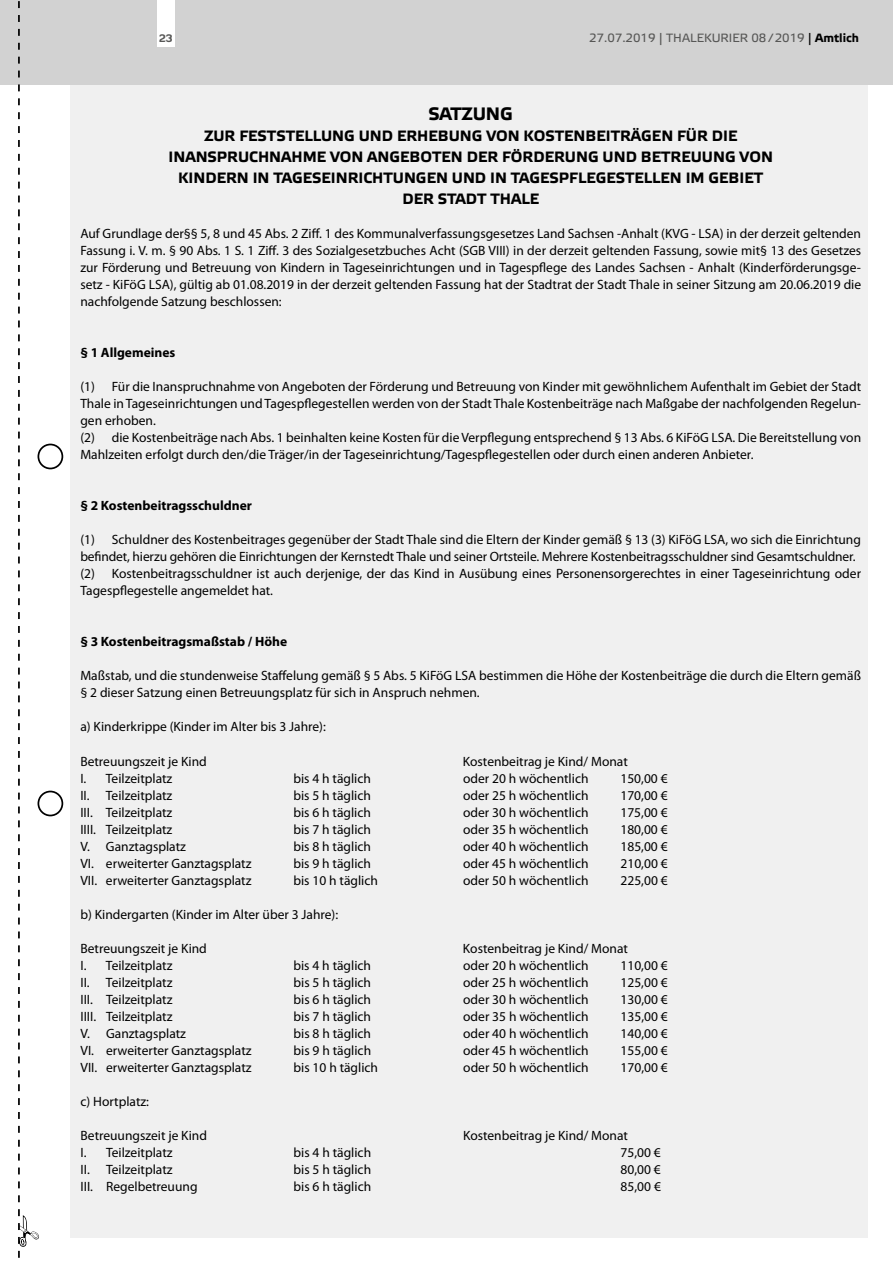
<style>
.page{position:relative;width:893px;height:1263px;background:#fff}
.page>*{position:absolute;margin:0;border:0;box-sizing:border-box;transform-origin:0 0}
.t1{font:700 18px "Elektra Text Pro";letter-spacing:-.01em;color:#000}
.t2{font:700 15px/21px "Elektra Text Pro";color:#000;text-align:center}
.t3{font:13.5px/17px "Myriad Pro";color:#000}
.t4{font:700 13.5px "Myriad Pro";color:#000}
.t5{font:12px "Elektra Text Pro";color:#575756}
.t6{font:900 10.5px "Diavlo";color:#575756}
.s1{color:#000}
.s2{font-weight:700;color:#000}
</style>
<div class="page">
<div style="left:70px;top:0;width:797px;height:1237px;background:#f0f0f0"></div>
<div style="left:0;top:0;width:893px;height:85px;background:#d2d2d2"></div>
<div style="left:157px;top:0;width:17px;height:47px;background:#fff"></div>
<svg style="left:18px;top:1px;width:21px;height:1257px"></svg>
<div style="left:38px;top:444px;width:25px;height:25px;border:2px solid #000;border-radius:50%"></div>
<div style="left:38px;top:791px;width:25px;height:25px;border:2px solid #000;border-radius:50%"></div>
<p class="t6" style="left:159px;top:31px;width:15px">23</p>
<p class="t5" style="left:589px;top:32px;width:271px">27.07.2019 | THALEKURIER 08/2019 <span class="s1">|</span> <span class="s2">Amtlich</span></p>
<h1 class="t1" style="left:428px;top:103px;width:86px">SATZUNG</h1>
<p class="t2" style="left:169px;top:125px;width:606px">ZUR FESTSTELLUNG UND ERHEBUNG VON KOSTENBEITRÄGEN FÜR DIE INANSPRUCHNAHME VON ANGEBOTEN DER FÖRDERUNG UND BETREUUNG VON KINDERN IN TAGESEINRICHTUNGEN UND IN TAGESPFLEGESTELLEN IM GEBIET DER STADT THALE</p>
<p class="t3" style="left:80px;top:225px;width:782px;text-align:justify">Auf Grundlage der§§ 5, 8 und 45 Abs. 2 Ziff. 1 des Kommunalverfassungsgesetzes Land Sachsen -Anhalt (KVG - LSA) in der derzeit geltenden Fassung i. V. m. § 90 Abs. 1 S. 1 Ziff. 3 des Sozialgesetzbuches Acht (SGB VIII) in der derzeit geltenden Fassung, sowie mit§ 13 des Gesetzes zur Förderung und Betreuung von Kindern in Tageseinrichtungen und in Tagespflege des Landes Sachsen - Anhalt (Kinderförderungsge&shy;setz - KiFöG LSA), gültig ab 01.08.2019 in der derzeit geltenden Fassung hat der Stadtrat der Stadt Thale in seiner Sitzung am 20.06.2019 die nachfolgende Satzung beschlossen:</p>
<p class="t4" style="left:80px;top:344px;width:97px">§ 1 Allgemeines</p>
<p class="t3" style="left:80px;top:378px;width:782px">(1) Für die Inanspruchnahme von Angeboten der Förderung und Betreuung von Kinder mit gewöhnlichem Aufenthalt im Gebiet der Stadt Thale in Tageseinrichtungen und Tagespflegestellen werden von der Stadt Thale Kostenbeiträge nach Maßgabe der nachfolgenden Regelun&shy;gen erhoben.<br>(2) die Kostenbeiträge nach Abs. 1 beinhalten keine Kosten für die Verpflegung entsprechend § 13 Abs. 6 KiFöG LSA. Die Bereitstellung von Mahlzeiten erfolgt durch den/die Träger/in der Tageseinrichtung/Tagespflegestellen oder durch einen anderen Anbieter.</p>
<p class="t4" style="left:80px;top:497px;width:173px">§ 2 Kostenbeitragsschuldner</p>
<p class="t3" style="left:80px;top:531px;width:782px">(1) Schuldner des Kostenbeitrages gegenüber der Stadt Thale sind die Eltern der Kinder gemäß § 13 (3) KiFöG LSA, wo sich die Einrichtung befindet, hierzu gehören die Einrichtungen der Kernstedt Thale und seiner Ortsteile. Mehrere Kostenbeitragsschuldner sind Gesamtschuldner. (2) Kostenbeitragsschuldner ist auch derjenige, der das Kind in Ausübung eines Personensorgerechtes in einer Tageseinrichtung oder Tagespflegestelle angemeldet hat.</p>
<p class="t4" style="left:80px;top:633px;width:208px">§ 3 Kostenbeitragsmaßstab / Höhe</p>
<p class="t3" style="left:80px;top:667px;width:782px">Maßstab, und die stundenweise Staffelung gemäß § 5 Abs. 5 KiFöG LSA bestimmen die Höhe der Kostenbeiträge die durch die Eltern gemäß § 2 dieser Satzung einen Betreuungsplatz für sich in Anspruch nehmen.</p>
<p class="t3" style="left:80px;top:718px;width:247px">a) Kinderkrippe (Kinder im Alter bis 3 Jahre):</p>
<p class="t3" style="left:80px;top:752px;width:128px">Betreuungszeit je Kind</p>
<p class="t3" style="left:463px;top:752px;width:166px">Kostenbeitrag je Kind/ Monat</p>
<p class="t3" style="left:80px;top:769px;width:94px">I. Teilzeitplatz</p>
<p class="t3" style="left:293px;top:769px;width:79px">bis 4 h täglich</p>
<p class="t3" style="left:463px;top:769px;width:127px">oder 20 h wöchentlich</p>
<p class="t3" style="left:620px;top:769px;width:49px">150,00 €</p>
<p class="t3" style="left:80px;top:786px;width:94px">II. Teilzeitplatz</p>
<p class="t3" style="left:293px;top:786px;width:79px">bis 5 h täglich</p>
<p class="t3" style="left:463px;top:786px;width:127px">oder 25 h wöchentlich</p>
<p class="t3" style="left:620px;top:786px;width:49px">170,00 €</p>
<p class="t3" style="left:80px;top:803px;width:94px">III. Teilzeitplatz</p>
<p class="t3" style="left:293px;top:803px;width:79px">bis 6 h täglich</p>
<p class="t3" style="left:463px;top:803px;width:127px">oder 30 h wöchentlich</p>
<p class="t3" style="left:620px;top:803px;width:49px">175,00 €</p>
<p class="t3" style="left:80px;top:820px;width:94px">IIII. Teilzeitplatz</p>
<p class="t3" style="left:293px;top:820px;width:79px">bis 7 h täglich</p>
<p class="t3" style="left:463px;top:820px;width:127px">oder 35 h wöchentlich</p>
<p class="t3" style="left:620px;top:820px;width:49px">180,00 €</p>
<p class="t3" style="left:80px;top:837px;width:107px">V. Ganztagsplatz</p>
<p class="t3" style="left:293px;top:837px;width:79px">bis 8 h täglich</p>
<p class="t3" style="left:463px;top:837px;width:127px">oder 40 h wöchentlich</p>
<p class="t3" style="left:620px;top:837px;width:49px">185,00 €</p>
<p class="t3" style="left:80px;top:854px;width:173px">VI. erweiterter Ganztagsplatz</p>
<p class="t3" style="left:293px;top:854px;width:79px">bis 9 h täglich</p>
<p class="t3" style="left:463px;top:854px;width:127px">oder 45 h wöchentlich</p>
<p class="t3" style="left:620px;top:854px;width:49px">210,00 €</p>
<p class="t3" style="left:80px;top:871px;width:173px">VII. erweiterter Ganztagsplatz</p>
<p class="t3" style="left:293px;top:871px;width:86px">bis 10 h täglich</p>
<p class="t3" style="left:463px;top:871px;width:127px">oder 50 h wöchentlich</p>
<p class="t3" style="left:620px;top:871px;width:49px">225,00 €</p>
<p class="t3" style="left:80px;top:905px;width:259px">b) Kindergarten (Kinder im Alter über 3 Jahre):</p>
<p class="t3" style="left:80px;top:939px;width:128px">Betreuungszeit je Kind</p>
<p class="t3" style="left:463px;top:939px;width:166px">Kostenbeitrag je Kind/ Monat</p>
<p class="t3" style="left:80px;top:956px;width:94px">I. Teilzeitplatz</p>
<p class="t3" style="left:293px;top:956px;width:79px">bis 4 h täglich</p>
<p class="t3" style="left:463px;top:956px;width:127px">oder 20 h wöchentlich</p>
<p class="t3" style="left:620px;top:956px;width:49px">110,00 €</p>
<p class="t3" style="left:80px;top:973px;width:94px">II. Teilzeitplatz</p>
<p class="t3" style="left:293px;top:973px;width:79px">bis 5 h täglich</p>
<p class="t3" style="left:463px;top:973px;width:127px">oder 25 h wöchentlich</p>
<p class="t3" style="left:620px;top:973px;width:49px">125,00 €</p>
<p class="t3" style="left:80px;top:990px;width:94px">III. Teilzeitplatz</p>
<p class="t3" style="left:293px;top:990px;width:79px">bis 6 h täglich</p>
<p class="t3" style="left:463px;top:990px;width:127px">oder 30 h wöchentlich</p>
<p class="t3" style="left:620px;top:990px;width:49px">130,00 €</p>
<p class="t3" style="left:80px;top:1007px;width:94px">IIII. Teilzeitplatz</p>
<p class="t3" style="left:294px;top:1007px;width:79px">bis 7 h täglich</p>
<p class="t3" style="left:463px;top:1007px;width:127px">oder 35 h wöchentlich</p>
<p class="t3" style="left:621px;top:1007px;width:49px">135,00 €</p>
<p class="t3" style="left:81px;top:1024px;width:107px">V. Ganztagsplatz</p>
<p class="t3" style="left:294px;top:1024px;width:79px">bis 8 h täglich</p>
<p class="t3" style="left:463px;top:1024px;width:127px">oder 40 h wöchentlich</p>
<p class="t3" style="left:621px;top:1024px;width:49px">140,00 €</p>
<p class="t3" style="left:81px;top:1041px;width:173px">VI. erweiterter Ganztagsplatz</p>
<p class="t3" style="left:294px;top:1041px;width:79px">bis 9 h täglich</p>
<p class="t3" style="left:463px;top:1041px;width:127px">oder 45 h wöchentlich</p>
<p class="t3" style="left:621px;top:1041px;width:49px">155,00 €</p>
<p class="t3" style="left:81px;top:1058px;width:173px">VII. erweiterter Ganztagsplatz</p>
<p class="t3" style="left:294px;top:1058px;width:86px">bis 10 h täglich</p>
<p class="t3" style="left:463px;top:1058px;width:127px">oder 50 h wöchentlich</p>
<p class="t3" style="left:621px;top:1058px;width:49px">170,00 €</p>
<p class="t3" style="left:81px;top:1092px;width:70px">c) Hortplatz:</p>
<p class="t3" style="left:81px;top:1126px;width:128px">Betreuungszeit je Kind</p>
<p class="t3" style="left:463px;top:1126px;width:166px">Kostenbeitrag je Kind/ Monat</p>
<p class="t3" style="left:81px;top:1143px;width:94px">I. Teilzeitplatz</p>
<p class="t3" style="left:294px;top:1143px;width:79px">bis 4 h täglich</p>
<p class="t3" style="left:621px;top:1143px;width:42px">75,00 €</p>
<p class="t3" style="left:81px;top:1160px;width:94px">II. Teilzeitplatz</p>
<p class="t3" style="left:294px;top:1160px;width:79px">bis 5 h täglich</p>
<p class="t3" style="left:621px;top:1160px;width:42px">80,00 €</p>
<p class="t3" style="left:81px;top:1177px;width:118px">III. Regelbetreuung</p>
<p class="t3" style="left:294px;top:1177px;width:79px">bis 6 h täglich</p>
<p class="t3" style="left:621px;top:1177px;width:42px">85,00 €</p>
</div>
